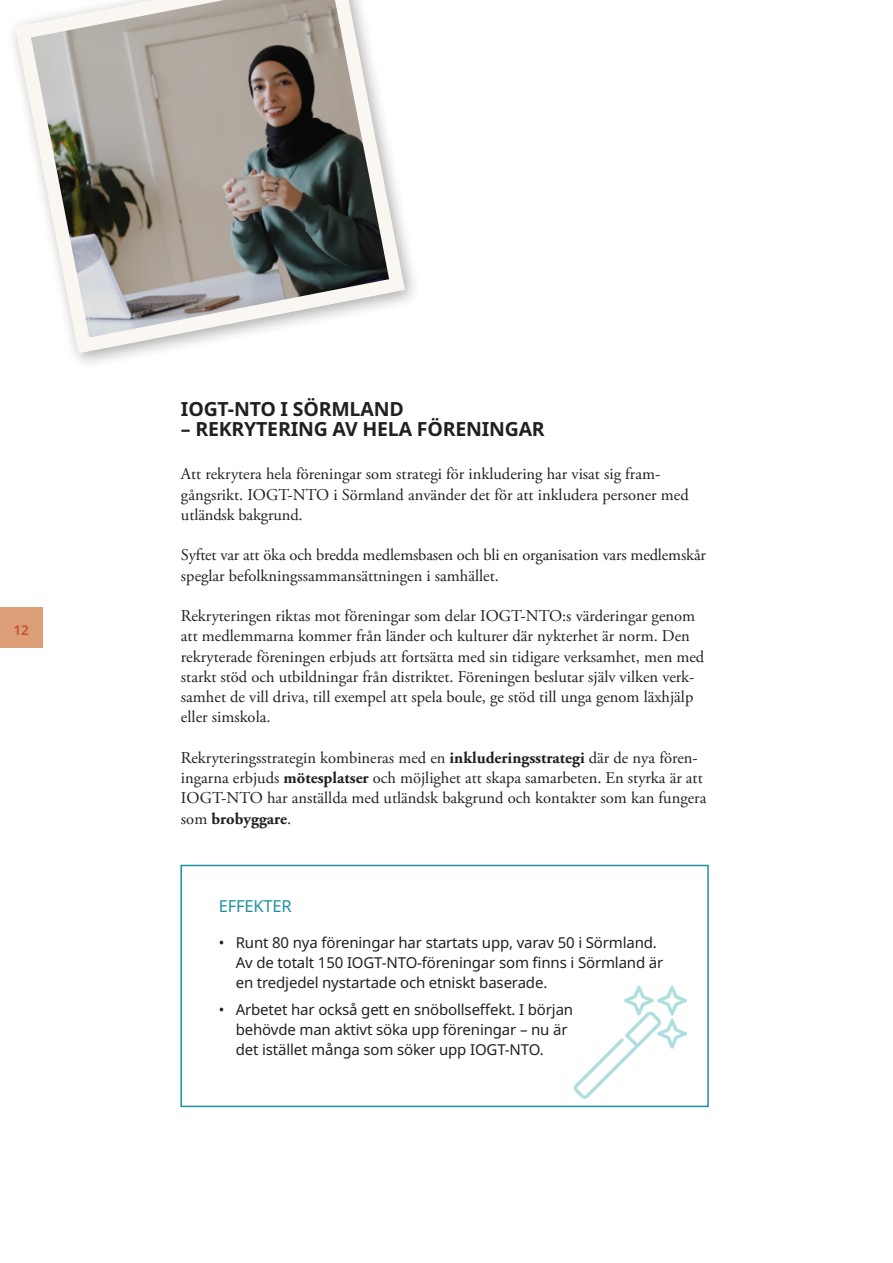
<style>
.page{position:relative;width:893px;height:1263px;background:#fff}
.page>*{position:absolute;margin:0;border:0;box-sizing:border-box;transform-origin:0 0}
.t1{font:700 19.5px "Noto Sans";letter-spacing:-.01em;color:#231f20}
.BRÖDTEXT___Normal{font:16.5px/20.2px "Adobe Garamond Pro";color:#231f20}
.t2{font:16.5px "Noto Sans";letter-spacing:-.01em;color:#1f91a2}
.t3{font:15px/20.2px "Noto Sans";letter-spacing:-.01em;color:#231f20}
.t4{font:600 13.5px "Noto Sans";color:#ca522d}
.s1{font-weight:700}
</style>
<div class="page">
<div style="left:180px;top:865px;width:529px;height:242px;border:2px solid #1f91a2"></div>
<svg style="left:573px;top:986px;width:114px;height:113px"></svg>
<svg style="left:13px;top:0;width:400px;height:361px"></svg>
<div style="left:0;top:608px;width:43px;height:40px;background:#db9e77"></div>
<p class="t4" style="left:14px;top:621px;width:17px">12</p>
<h2 class="t1" style="left:181px;top:395px;width:224px">IOGT-NTO I SÖRMLAND</h2>
<h2 class="t1" style="left:181px;top:415px;width:365px">– REKRYTERING AV HELA FÖRENINGAR</h2>
<p class="BRÖDTEXT___Normal" style="left:181px;top:464px;width:509px">Att rekrytera hela föreningar som strategi för inkludering har visat sig fram&shy;gångsrikt. IOGT-NTO i Sörmland använder det för att inkludera personer med utländsk bakgrund.</p>
<p class="BRÖDTEXT___Normal" style="left:181px;top:545px;width:526px">Syftet var att öka och bredda medlemsbasen och bli en organisation vars medlemskår speglar befolkningssammansättningen i samhället.</p>
<p class="BRÖDTEXT___Normal" style="left:181px;top:606px;width:525px">Rekryteringen riktas mot föreningar som delar IOGT-NTO:s värderingar genom att medlemmarna kommer från länder och kulturer där nykterhet är norm. Den rekryterade föreningen erbjuds att fortsätta med sin tidigare verksamhet, men med starkt stöd och utbildningar från distriktet. Föreningen beslutar själv vilken verk&shy;samhet de vill driva, till exempel att spela boule, ge stöd till unga genom läxhjälp eller simskola.</p>
<p class="BRÖDTEXT___Normal" style="left:181px;top:748px;width:527px">Rekryteringsstrategin kombineras med en <span class="s1">inkluderingsstrategi</span> där de nya fören&shy;ingarna erbjuds <span class="s1">mötesplatser</span> och möjlighet att skapa samarbeten. En styrka är att IOGT-NTO har anställda med utländsk bakgrund och kontakter som kan fungera som <span class="s1">brobyggare</span>.</p>
<h3 class="t2" style="left:219px;top:894px;width:75px">EFFEKTER</h3>
<p class="t3" style="left:236px;top:933px;width:429px;text-indent:-17px">• Runt 80 nya föreningar har startats upp, varav 50 i Sörmland.<br>Av de totalt 150 IOGT-NTO-föreningar som finns i Sörmland är en tredjedel nystartade och etniskt baserade.</p>
<p class="t3" style="left:236px;top:1000px;width:339px;text-indent:-17px">• Arbetet har också gett en snöbollseffekt. I början behövde man aktivt söka upp föreningar – nu är det istället många som söker upp IOGT-NTO.</p>
</div>
